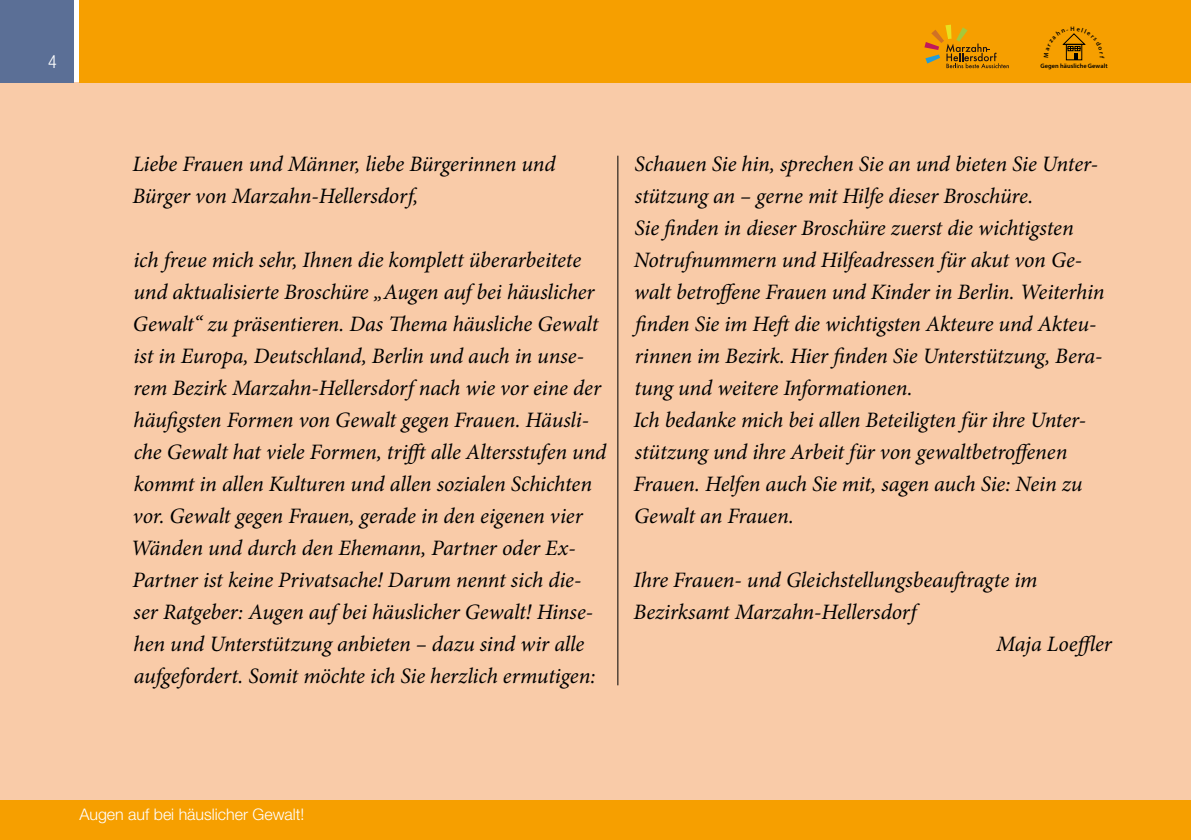
<style>
.page{position:relative;width:1191px;height:840px;background:#fff}
.page>*{position:absolute;margin:0;border:0;box-sizing:border-box;transform-origin:0 0}
.t1{font:italic 22px/32px "Minion Pro";letter-spacing:-.005em;color:#000}
.t2{font:300 condensed 18px "Helvetica Neue LT Std";color:#fff}
.t3{font:300 16px "Helvetica Neue LT Std";color:#fff}
.t4{font:600 6.4px "Myriad Pro";letter-spacing:.005em;color:#000}
</style>
<div class="page">
<div style="left:0;top:82px;width:1191px;height:734px;background:#f9cba8"></div>
<div style="left:0;top:799px;width:1191px;height:40px;background:#f69f00"></div>
<div style="left:79px;top:0;width:1112px;height:82px;background:#f69f00"></div>
<div style="left:0;top:0;width:74px;height:82px;background:#5b6f96"></div>
<svg style="left:924px;top:25px;width:85px;height:43px"></svg>
<hr style="left:617px;top:156px;width:1px;height:529px;background:#000">
<svg style="left:1062px;top:33px;width:24px;height:28px"></svg>
<p class="t2" style="left:48px;top:51px;width:10px">4</p>
<p class="t4" style="left:1040px;top:62px;width:69px">Gegen häusliche Gewalt</p>
<p class="t1" style="left:132px;top:147px;width:425px">Liebe Frauen und Männer, liebe Bürgerinnen und<br>Bürger von Marzahn-Hellersdorf,</p>
<p class="t1" style="left:131px;top:243px;width:477px">ich freue mich sehr, Ihnen die komplett überarbeitete und aktualisierte Broschüre „Augen auf bei häuslicher Gewalt“ zu präsentieren. Das Thema häusliche Gewalt ist in Europa, Deutschland, Berlin und auch in unse&shy;rem Bezirk Marzahn-Hellersdorf nach wie vor eine der häufigsten Formen von Gewalt gegen Frauen. Häusli&shy;che Gewalt hat viele Formen, trifft alle Altersstufen und kommt in allen Kulturen und allen sozialen Schichten vor. Gewalt gegen Frauen, gerade in den eigenen vier Wänden und durch den Ehemann, Partner oder Ex-Partner ist keine Privatsache! Darum nennt sich die&shy;ser Ratgeber: Augen auf bei häuslicher Gewalt! Hinse&shy;hen und Unterstützung anbieten – dazu sind wir alle aufgefordert. Somit möchte ich Sie herzlich ermutigen:</p>
<p class="t1" style="left:633px;top:148px;width:472px">Schauen Sie hin, sprechen Sie an und bieten Sie Unter&shy;stützung an – gerne mit Hilfe dieser Broschüre.<br>Sie finden in dieser Broschüre zuerst die wichtigsten Notrufnummern und Hilfeadressen für akut von Ge&shy;walt betroffene Frauen und Kinder in Berlin. Weiterhin finden Sie im Heft die wichtigsten Akteure und Akteu&shy;rinnen im Bezirk. Hier finden Sie Unterstützung, Bera&shy;tung und weitere Informationen.<br>Ich bedanke mich bei allen Beteiligten für ihre Unter&shy;stützung und ihre Arbeit für von gewaltbetroffenen Frauen. Helfen auch Sie mit, sagen auch Sie: Nein zu Gewalt an Frauen.</p>
<p class="t1" style="left:633px;top:564px;width:405px">Ihre Frauen- und Gleichstellungsbeauftragte im</p>
<p class="t1" style="left:633px;top:596px;width:284px">Bezirksamt Marzahn-Hellersdorf</p>
<p class="t1" style="left:996px;top:628px;width:117px">Maja Loeffler</p>
<p class="t3" style="left:79px;top:803px;width:226px">Augen auf bei häuslicher Gewalt!</p>
</div>
